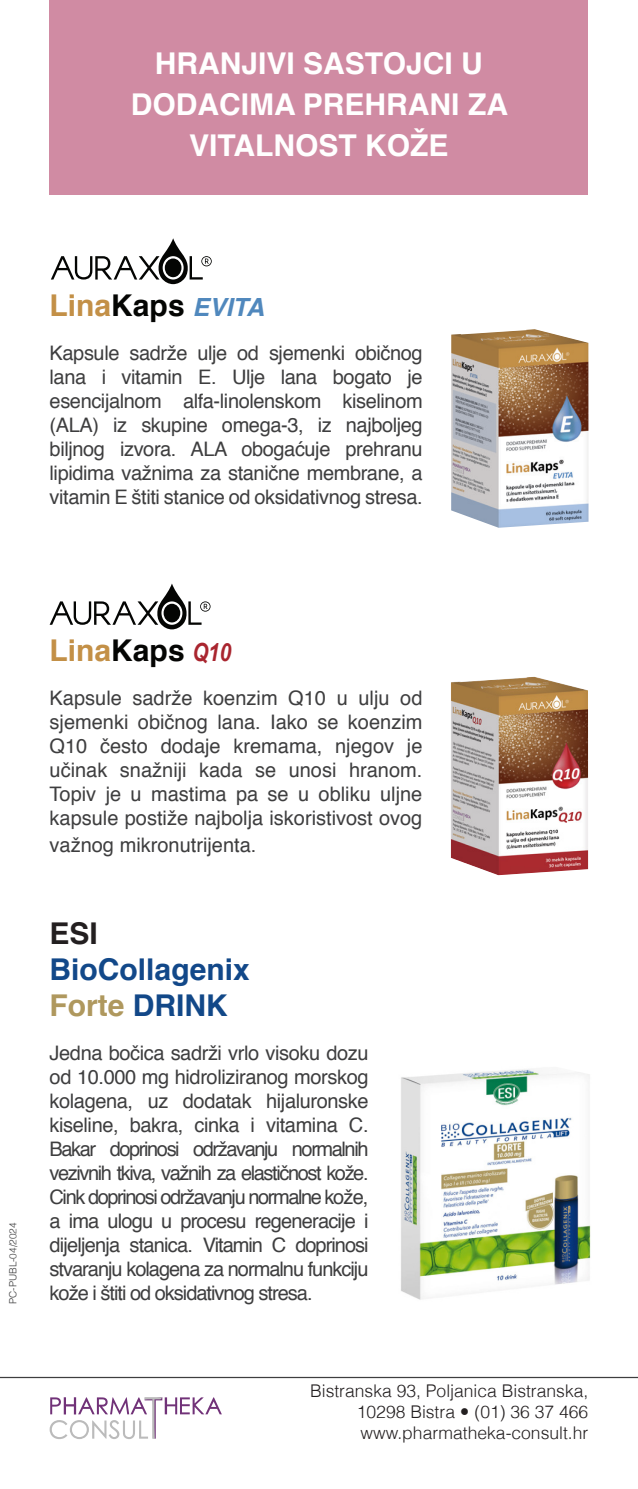
<style>
.page{position:relative;width:638px;height:1489px;background:#fff}
.page>*{position:absolute;margin:0;border:0;box-sizing:border-box;transform-origin:0 0}
.Naslovi_na_podlozi_na_vrhu{font:700 30px/41.2px "Helvetica";color:#fff;text-align:center}
.No_Spacing{font:700 30px/36px "Helvetica";color:#124889}
.No_Spacing-2{font:700 30px "Helvetica";color:#c39047}
.No_Spacing-3{font:italic 700 25px "Helvetica";color:#5088bd}
.No_Spacing-4{font:20px/24px "Helvetica";letter-spacing:-.02em;color:#3e3e3f;text-align:justify}
.No_Spacing-5{font:20px "Helvetica";color:#3e3e3f}
.t1{font:300 17.5px/21px "Helvetica";color:#231f20;text-align:right}
.t2{font:300 10px "Helvetica";color:#3e3e3f}
.s1{font-style:normal;font-size:30px;color:#c39047}
.s2{font-style:normal;font-size:30px;color:#040503}
.s3{color:#040503}
.s4{font-family:"Arial Narrow";font-style:italic;font-size:25px;color:#a9252f}
.s5{color:#231f20}
.s6{color:#af985e}
.s7{color:#124888}
</style>
<div class="page">
<div style="left:50px;top:0;width:538px;height:195px;background:#d08ba3"></div>
<svg style="left:50px;top:1397px;width:172px;height:41px"></svg>
<hr style="left:0;top:1376px;width:638px;height:1px;background:#3e3e3f">
<img style="left:451px;top:329px;width:137px;height:199px">
<img style="left:451px;top:676px;width:137px;height:199px">
<img style="left:401px;top:1069px;width:190px;height:231px">
<svg style="left:50px;top:583px;width:160px;height:46px"></svg>
<svg style="left:51px;top:238px;width:161px;height:46px"></svg>
<p class="Naslovi_na_podlozi_na_vrhu" style="left:131px;top:43px;width:379px">HRANJIVI SASTOJCI U<br>DODACIMA PREHRANI ZA<br>VITALNOST KOŽE</p>
<p class="No_Spacing-3" style="left:50px;top:287px;width:216px"><span class="s1">Lina</span><span class="s2">Kaps</span> EVITA</p>
<p class="No_Spacing-4" style="left:50px;top:342px;width:375px">Kapsule sadrže ulje od sjemenki običnog lana i vitamin E. Ulje lana bogato je esencijalnom alfa-linolenskom kiselinom (ALA) iz skupine omega-3, iz najboljeg biljnog izvora. ALA obogaćuje prehranu lipidima važnima za stanične membrane, a vitamin E štiti stanice od oksidativnog stresa.</p>
<p class="t2" style="left:5px;top:1303px;width:83px;rotate:-90deg">PC-PUBL-04/2024</p>
<p class="No_Spacing-2" style="left:50px;top:626px;width:183px">Lina<span class="s3">Kaps</span> <span class="s4">Q10</span></p>
<p class="No_Spacing-4" style="left:50px;top:686px;width:374px">Kapsule sadrže koenzim Q10 u ulju od sjemenki običnog lana. Iako se koenzim Q10 često dodaje kremama, njegov je učinak snažniji kada se unosi hranom.<br>Topiv je u mastima pa se u obliku uljne kapsule postiže najbolja iskoristivost ovog</p>
<p class="No_Spacing-5" style="left:50px;top:829px;width:208px">važnog mikronutrijenta.</p>
<p class="No_Spacing" style="left:50px;top:915px;width:202px"><span class="s5">ESI<br></span>BioCollagenix<br><span class="s6">Forte</span> <span class="s7">DRINK</span></p>
<p class="No_Spacing-4" style="left:50px;top:1041px;width:320px">Jedna bočica sadrži vrlo visoku dozu od 10.000 mg hidroliziranog morskog kolagena, uz dodatak hijaluronske kiseline, bakra, cinka i vitamina C.<br>Bakar doprinosi održavanju normalnih vezivnih tkiva, važnih za elastičnost kože.<br>Cink doprinosi održavanju normalne kože, a ima ulogu u procesu regeneracije i dijeljenja stanica. Vitamin C doprinosi stvaranju kolagena za normalnu funkciju kože i štiti od oksidativnog stresa.</p>
<p class="t1" style="left:310px;top:1379px;width:280px">Bistranska 93, Poljanica Bistranska,<br>10298 Bistra (01) 36 37 466</p>
<p class="t1" style="left:360px;top:1421px;width:229px">www.pharmatheka-consult.hr</p>
</div>
